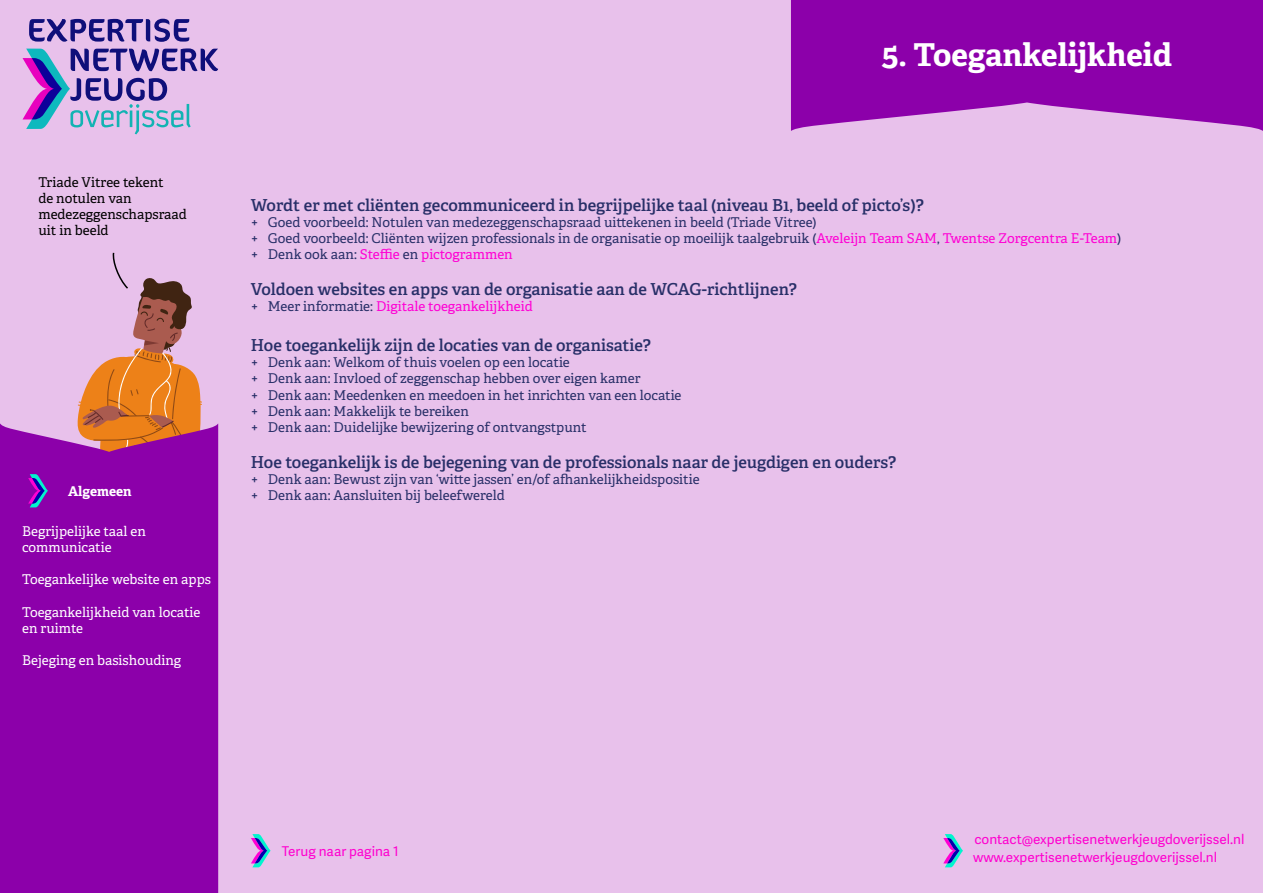
<style>
.page{position:relative;width:1263px;height:893px;background:#e8c1eb}
.page>*{position:absolute;margin:0;border:0;box-sizing:border-box;transform-origin:0 0}
.t1{font:700 31.5px "Adelle";color:#fff}
.t2{font:600 16.5px "Adelle";color:#282f68}
.t3{font:13.5px/16.2px "Adelle";color:#282f68}
.t4{font:13.5px/16.2px "Adelle";color:#fff}
.t5{font:13.5px/17.7px "Adelle Sans";color:#ff00cf}
.t6{font:13.5px/16.2px "Adelle";color:#000}
.t7{font:13.5px "Adelle";color:#ff00d4}
.t8{font:700 13.5px "Adelle";color:#fff}
.s1{color:#ff00d4}
.s2{color:#282f68}
</style>
<div class="page">
<svg style="left:77px;top:252px;width:125px;height:172px"></svg>
<svg style="left:23px;top:48px;width:195px;height:86px"></svg>
<svg style="left:29px;top:19px;width:160px;height:23px"></svg>
<div style="left:0;top:424px;width:218px;height:469px;background:#8c00aa"></div>
<svg style="left:791px;top:0;width:472px;height:131px;background:#9616b1"></svg>
<svg style="left:251px;top:834px;width:20px;height:33px"></svg>
<svg style="left:28px;top:474px;width:20px;height:33px"></svg>
<svg style="left:943px;top:834px;width:20px;height:33px"></svg>
<h1 class="t1" style="left:882px;top:35px;width:292px">5. Toegankelijkheid</h1>
<p class="t6" style="left:38px;top:174px;width:150px">Triade Vitree tekent<br>de notulen van medezeggenschapsraad uit in beeld</p>
<p class="t2" style="left:251px;top:194px;width:674px">Wordt er met cliënten gecommuniceerd in begrijpelijke taal (niveau B1, beeld of picto’s)?</p>
<p class="t3" style="left:251px;top:214px;width:872px">+ Goed voorbeeld: Notulen van medezeggenschapsraad uittekenen in beeld (Triade Vitree)<br>+ Goed voorbeeld: Cliënten wijzen professionals in de organisatie op moeilijk taalgebruik (<span class="s1">Aveleijn Team SAM</span>, <span class="s1">Twentse Zorgcentra E-Team</span>) + Denk ook aan: <span class="s1">Steffie</span> en <span class="s1">pictogrammen</span></p>
<p class="t2" style="left:251px;top:279px;width:547px">Voldoen websites en apps van de organisatie aan de WCAG-richtlijnen?</p>
<p class="t7" style="left:251px;top:298px;width:283px"><span class="s2">+ Meer informatie:</span> Digitale toegankelijkheid</p>
<p class="t2" style="left:251px;top:335px;width:402px">Hoe toegankelijk zijn de locaties van de organisatie?</p>
<p class="t3" style="left:251px;top:355px;width:432px">+ Denk aan: Welkom of thuis voelen op een locatie<br>+ Denk aan: Invloed of zeggenschap hebben over eigen kamer<br>+ Denk aan: Meedenken en meedoen in het inrichten van een locatie + Denk aan: Makkelijk te bereiken<br>+ Denk aan: Duidelijke bewijzering of ontvangstpunt</p>
<p class="t2" style="left:251px;top:452px;width:647px">Hoe toegankelijk is de bejegening van de professionals naar de jeugdigen en ouders?</p>
<p class="t3" style="left:251px;top:472px;width:450px">+ Denk aan: Bewust zijn van ‘witte jassen’ en/of afhankelijkheidspositie</p>
<p class="t8" style="left:68px;top:482px;width:65px">Algemeen</p>
<p class="t3" style="left:251px;top:488px;width:255px">+ Denk aan: Aansluiten bij beleefwereld</p>
<p class="t4" style="left:22px;top:523px;width:125px">Begrijpelijke taal en communicatie</p>
<p class="t4" style="left:22px;top:572px;width:190px">Toegankelijke website en apps</p>
<p class="t4" style="left:22px;top:604px;width:180px">Toegankelijkheid van locatie en ruimte</p>
<p class="t4" style="left:22px;top:653px;width:161px">Bejeging en basishouding</p>
<p class="t5" style="left:282px;top:842px;width:118px">Terug naar pagina 1</p>
<p class="t5" style="left:973px;top:831px;width:273px">contact@expertisenetwerkjeugdoverijssel.nl www.expertisenetwerkjeugdoverijssel.nl</p>
</div>
